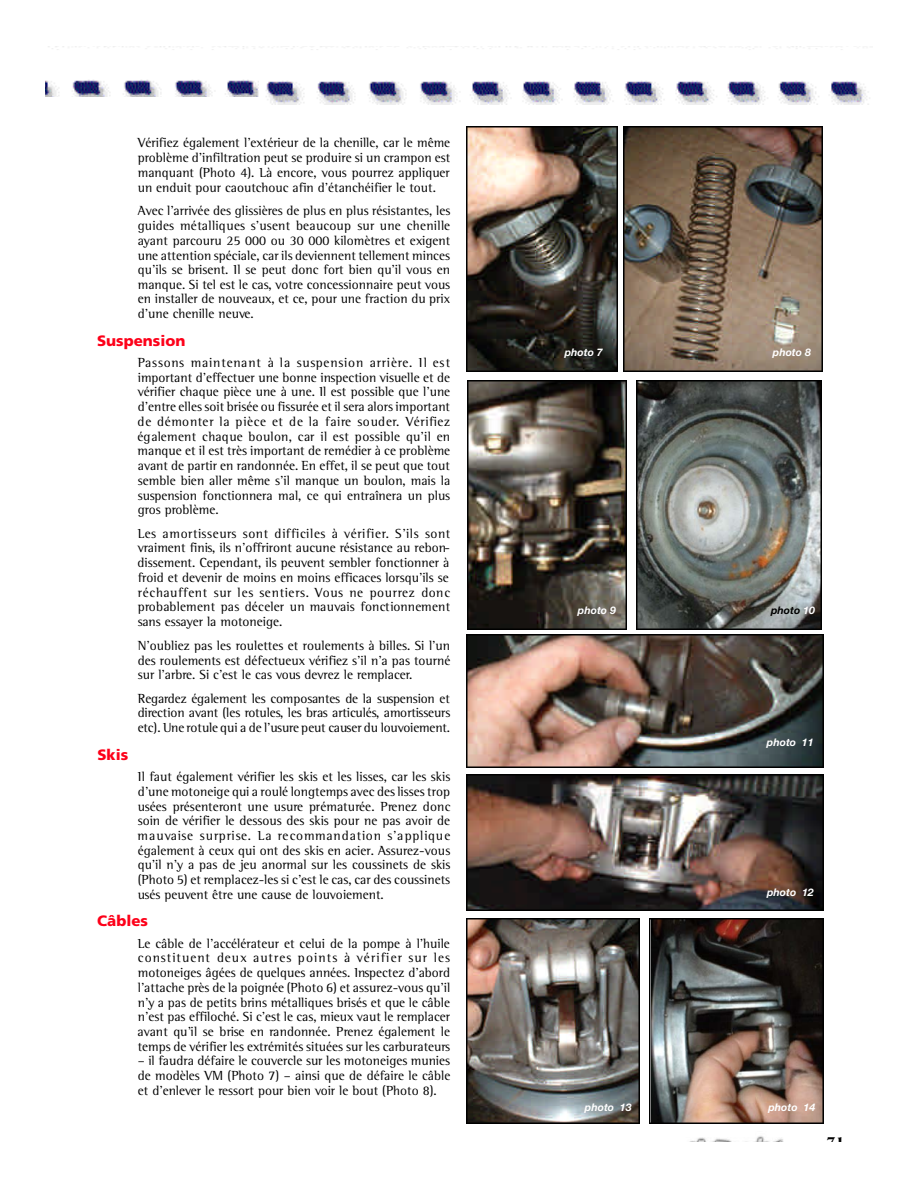
<style>
.page{position:relative;width:918px;height:1188px;background:#fff}
.page>*{position:absolute;margin:0;border:0;box-sizing:border-box;transform-origin:0 0}
.t1{font:900 18px "Tiepolo";color:#000}
.t2{font:900 15px "Frutiger";color:#fd0019}
.t3{font:13.5px/14.7px "Rotis Semi Serif";color:#000;text-align:justify}
.t4{font:italic 700 10.5px "Helvetica Neue";color:#fff}
.t5{font:italic 700 10.5px "Helvetica Neue";color:#000}
.s1{color:#fff}
</style>
<div class="page">
<img style="left:689px;top:1136px;width:95px;height:6px">
<img style="left:45px;top:80px;width:214px;height:17px">
<img style="left:266px;top:81px;width:604px;height:24px">
<img style="left:466px;top:126px;width:151px;height:246px">
<img style="left:623px;top:126px;width:200px;height:246px">
<img style="left:467px;top:381px;width:160px;height:249px">
<img style="left:636px;top:381px;width:186px;height:249px">
<img style="left:466px;top:635px;width:357px;height:133px">
<img style="left:466px;top:775px;width:357px;height:135px">
<img style="left:466px;top:918px;width:173px;height:206px">
<img style="left:650px;top:918px;width:174px;height:206px">
<p class="t3" style="left:138px;top:137px;width:314px">Vérifiez également l’extérieur de la chenille, car le même problème d’infiltration peut se produire si un crampon est manquant (Photo 4). Là encore, vous pourrez appliquer un enduit pour caoutchouc afin d’étanchéifier le tout.</p>
<p class="t3" style="left:138px;top:205px;width:314px">Avec l’arrivée des glissières de plus en plus résistantes, les guides métalliques s’usent beaucoup sur une chenille ayant parcouru 25 000 ou 30 000 kilomètres et exigent une attention spéciale, car ils deviennent tellement minces qu’ils se brisent. Il se peut donc fort bien qu’il vous en manque. Si tel est le cas, votre concessionnaire peut vous en installer de nouveaux, et ce, pour une fraction du prix d’une chenille neuve.</p>
<p class="t2" style="left:97px;top:334px;width:90px">Suspension</p>
<p class="t3" style="left:138px;top:356px;width:314px">Pa s s o ns maintenant à la susp e nsion arrière. Il est important d’effectuer une bonne inspection visuelle et de vérifier chaque pièce une à une. Il est possible que l’une d’entre elles soit brisée ou fissurée et il sera alors important de démonter la pièce et de la faire souder. Vérifiez également chaque boulon, car il est possible qu’il en manque et il est très important de remédier à ce problème avant de partir en randonnée. En effet, il se peut que tout semble bien aller même s’il manque un boulon, mais la suspension fonctionnera mal, ce qui entraînera un plus gros problème.</p>
<p class="t3" style="left:138px;top:527px;width:314px">Les amortis s e u rs sont difficiles à vérifier. S’ils sont vraiment finis, ils n’offriront aucune résistance au rebon&shy;dissement. Cependant, ils peuvent sembler fonctionner à froid et devenir de moins en moins efficaces lorsqu’ils se réchauffent sur les sentiers. Vo us ne pourrez donc p robablement pas déceler un mauva is fonctionnement sans essayer la motoneige.</p>
<p class="t3" style="left:138px;top:639px;width:314px">N’oubliez pas les roulettes et roulements à billes. Si l’un des roulements est défectueux vérifiez s’il n’a pas tourné sur l’arbre. Si c’est le cas vous devrez le remplacer.</p>
<p class="t3" style="left:138px;top:692px;width:314px">R e g a rdez également les composantes de la susp e nsion et d i rection avant (les ro t u l e s, les bras articulés, amortis s e u rs etc). Une rotule qui a de l’us u re peut causer du louvo i e m e n t .</p>
<p class="t2" style="left:97px;top:748px;width:32px">Skis</p>
<p class="t3" style="left:138px;top:770px;width:314px">Il faut également vérifier les skis et les lisses, car les skis d’une motoneige qui a roulé longtemps avec des lisses trop usées présenteront une us u re prématurée. Prenez donc soin de vérifier le dessous des skis pour ne pas avoir de m a u va ise surprise. La recommandation s’applique également à ceux qui ont des skis en acier. Assurez-vous qu’il n’y a pas de jeu anormal sur les coussinets de skis (Photo 5) et remplacez-les si c’est le cas, car des coussinets usés peuvent être une cause de louvoiement.</p>
<p class="t2" style="left:97px;top:915px;width:52px">Câbles</p>
<p class="t3" style="left:138px;top:937px;width:314px">Le câble de l’accélérateur et celui de la pompe à l’huile c o nstituent deux autres points à vérifier sur les motoneiges âgées de quelques années. Inspectez d’abord l’attache près de la poignée (Photo 6) et assurez-vous qu’il n’y a pas de petits brins métalliques brisés et que le câble n’est pas effiloché. Si c’est le cas, mieux vaut le remplacer a vant qu’il se brise en randonnée. Prenez également le temps de vérifier les extrémités situées sur les carburateurs</p>
<p class="t3" style="left:138px;top:1055px;width:314px">– il faudra défaire le couvercle sur les motoneiges munies de modèles VM (Photo 7) – ainsi que de défaire le câble et d’enlever le ressort pour bien voir le bout (Photo 8).</p>
<p class="t4" style="left:565px;top:348px;width:39px">photo 7</p>
<p class="t4" style="left:773px;top:348px;width:39px">photo 8</p>
<p class="t4" style="left:578px;top:606px;width:39px">photo 9</p>
<p class="t5" style="left:771px;top:606px;width:45px">photo <span class="s1">10</span></p>
<p class="t4" style="left:767px;top:739px;width:48px">photo 11</p>
<p class="t4" style="left:767px;top:888px;width:48px">photo 12</p>
<p class="t4" style="left:585px;top:1103px;width:48px">photo 13</p>
<p class="t4" style="left:768px;top:1103px;width:48px">photo 14</p>
<h1 class="t1" style="left:825px;top:1136px;width:22px">71</h1>
</div>
